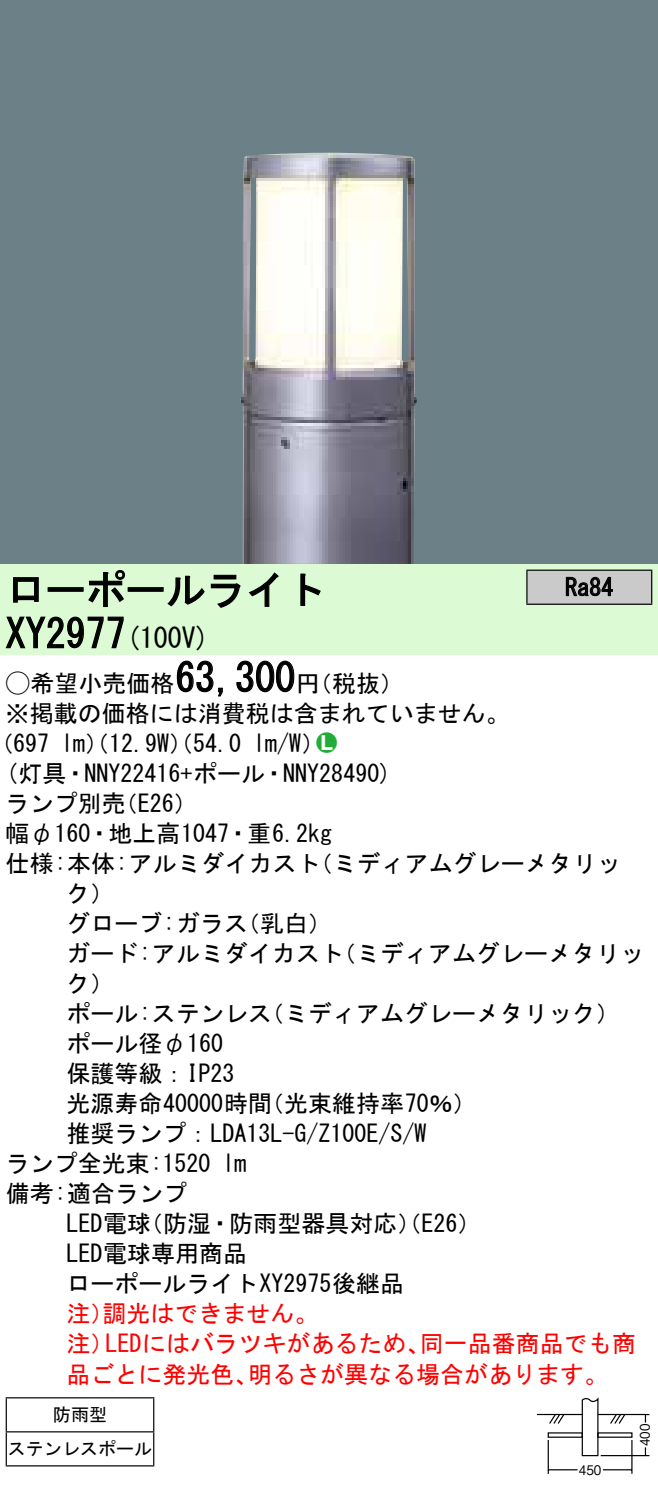
<style>
.page{position:relative;width:658px;height:1489px;background:#fff}
.page>*{position:absolute;margin:0;border:0;box-sizing:border-box;transform-origin:0 0}
.t1{font:40px "MS Gothic";color:#000}
.t2{font:28px "MS Gothic";color:#000}
.t3{font:24px/30px "MS Gothic";color:#000}
.t4{font:24px "MS Gothic";color:#f00}
.t5{font:24px "Ford Classification 1";color:#23ac38}
.t6{font:18px/34px "MS Gothic";color:#000;text-align:center}
.t7{font:13.2px "Gothic BBB Pro Medium 90 pv RKSJ H";color:#000;scale:.9 1}
.s1{font-family:"Ford Classification 1"}
.s2{color:#fff}
</style>
<div class="page">
<div style="left:0;top:0;width:658px;height:564px;background:#6c8087"></div>
<img style="left:240px;top:153px;width:177px;height:411px">
<div style="left:0;top:564px;width:658px;height:90px;background:#dcfad4"></div>
<svg style="left:13px;top:577px;width:26px;height:26px"></svg>
<div style="left:48px;top:587px;width:36px;height:5px;border:1px solid #000"></div>
<svg style="left:88px;top:570px;width:37px;height:37px"></svg>
<div style="left:128px;top:587px;width:36px;height:5px;border:1px solid #000"></div>
<svg style="left:167px;top:574px;width:73px;height:34px"></svg>
<svg style="left:249px;top:572px;width:29px;height:35px"></svg>
<svg style="left:300px;top:573px;width:21px;height:33px"></svg>
<svg style="left:5px;top:616px;width:119px;height:33px"></svg>
<svg style="left:176px;top:660px;width:47px;height:37px"></svg>
<svg style="left:236px;top:660px;width:59px;height:33px"></svg>
<hr style="left:6px;top:1397px;width:148px;height:1px;background:#000">
<hr style="left:6px;top:1398px;width:1px;height:33px;background:#000">
<hr style="left:153px;top:1398px;width:1px;height:33px;background:#000">
<hr style="left:6px;top:1431px;width:148px;height:1px;background:#000">
<hr style="left:6px;top:1432px;width:1px;height:33px;background:#000">
<hr style="left:153px;top:1432px;width:1px;height:33px;background:#000">
<hr style="left:6px;top:1465px;width:148px;height:1px;background:#000">
<div style="left:527px;top:570px;width:124px;height:34px;background:#cacaca"></div>
<hr style="left:526px;top:569px;width:126px;height:2px;background:#000">
<hr style="left:526px;top:571px;width:1px;height:32px;background:#000">
<hr style="left:651px;top:571px;width:1px;height:32px;background:#000">
<hr style="left:526px;top:603px;width:126px;height:2px;background:#000">
<svg style="left:565px;top:576px;width:48px;height:20px"></svg>
<svg style="left:548px;top:1397px;width:78px;height:59px"></svg>
<hr style="left:537px;top:1413px;width:45px;height:2px;background:#000">
<hr style="left:598px;top:1413px;width:45px;height:2px;background:#000">
<hr style="left:600px;top:1454px;width:49px;height:2px;background:#000">
<svg style="left:644px;top:1447px;width:2px;height:8px"></svg>
<svg style="left:643px;top:1413px;width:6px;height:9px"></svg>
<hr style="left:631px;top:1440px;width:1px;height:33px;background:#000">
<hr style="left:547px;top:1440px;width:2px;height:33px;background:#000">
<svg style="left:549px;top:1469px;width:28px;height:1px"></svg>
<svg style="left:603px;top:1469px;width:28px;height:1px"></svg>
<h1 class="t1" style="left:6px;top:569px;width:321px">ローポールライト</h1>
<p class="t2" style="left:126px;top:624px;width:85px">(100 (V</p>
<h1 class="t1" style="left:6px;top:613px;width:121px">XY2977</h1>
<p class="t3" style="left:565px;top:572px;width:49px">Ra84</p>
<h1 class="t1" style="left:175px;top:657px;width:121px">63,300</h1>
<p class="t3" style="left:6px;top:668px;width:505px"><span class="s1">A</span>希望小売価格<br>※掲載の価格には消費税は含まれていません。</p>
<p class="t5" style="left:316px;top:731px;width:22px">2<span class="s2">7</span></p>
<p class="t3" style="left:296px;top:668px;width:109px">（円税抜(</p>
<p class="t3" style="left:253px;top:728px;width:73px">l m (W/</p>
<p class="t3" style="left:-11px;top:728px;width:62px">（697</p>
<p class="t3" style="left:6px;top:758px;width:387px">(灯具・NNY22416+ポール・NNY28490(</p>
<p class="t3" style="left:114px;top:788px;width:85px">（E26(</p>
<p class="t3" style="left:61px;top:728px;width:182px">lm）（12.9 ）（W 54.0</p>
<p class="t3" style="left:6px;top:788px;width:121px">ランプ別売</p>
<p class="t3" style="left:6px;top:818px;width:328px">幅φ160・地上高1047・重6.2kg</p>
<p class="t3" style="left:309px;top:848px;width:314px">（ミディアムグレーメタリッ</p>
<p class="t3" style="left:6px;top:848px;width:316px">仕様:本体:アルミダイカスト</p>
<p class="t3" style="left:66px;top:878px;width:49px">ク(</p>
<p class="t3" style="left:236px;top:908px;width:98px">（乳白(</p>
<p class="t3" style="left:66px;top:908px;width:183px">グローブ:ガラス</p>
<p class="t3" style="left:332px;top:938px;width:313px">（ミディアムグレーメタリッ</p>
<p class="t3" style="left:66px;top:938px;width:279px">ガード:アルミダイカスト</p>
<p class="t3" style="left:66px;top:968px;width:49px">ク(</p>
<p class="t3" style="left:260px;top:998px;width:361px">（ミディアムグレーメタリック(</p>
<p class="t3" style="left:66px;top:998px;width:207px">ポール:ステンレス</p>
<p class="t3" style="left:66px;top:1028px;width:158px">ポール径φ160</p>
<p class="t3" style="left:66px;top:1058px;width:169px">保護等級：IP23</p>
<p class="t3" style="left:66px;top:1088px;width:207px">光源寿命40000時間</p>
<p class="t3" style="left:66px;top:1118px;width:361px">推奨ランプ： L D A 1 3 Z/G-L 1 0 0 W/S/E</p>
<p class="t3" style="left:222px;top:1148px;width:25px">lm</p>
<p class="t3" style="left:260px;top:1088px;width:218px">（光束維持率70％(</p>
<p class="t3" style="left:6px;top:1148px;width:206px">ランプ全光束:1520</p>
<p class="t3" style="left:6px;top:1178px;width:183px">備考:適合ランプ</p>
<p class="t3" style="left:139px;top:1208px;width:343px">（防湿・防雨型器具対応）（E26(</p>
<p class="t3" style="left:66px;top:1208px;width:339px">LED電球<br>LED電球専用商品<br>ローポールライトXY2975後継品</p>
<p class="t4" style="left:102px;top:1301px;width:217px">調光はできません。</p>
<p class="t4" style="left:66px;top:1301px;width:49px">注）</p>
<p class="t4" style="left:66px;top:1331px;width:49px">注）</p>
<p class="t4" style="left:105px;top:1331px;width:326px">LEDにはバラツキがあるため、</p>
<p class="t4" style="left:420px;top:1331px;width:217px">同一品番商品でも商</p>
<p class="t4" style="left:66px;top:1361px;width:193px">品ごとに発光色、</p>
<p class="t6" style="left:8px;top:1397px;width:145px">防雨型<br>ステンレスポール</p>
<p class="t4" style="left:248px;top:1361px;width:362px">明るさが異なる場合があります。</p>
<p class="t7" style="left:579px;top:1459px;width:26px">450</p>
<p class="t7" style="left:634px;top:1446px;width:26px;rotate:-90deg">400</p>
</div>
